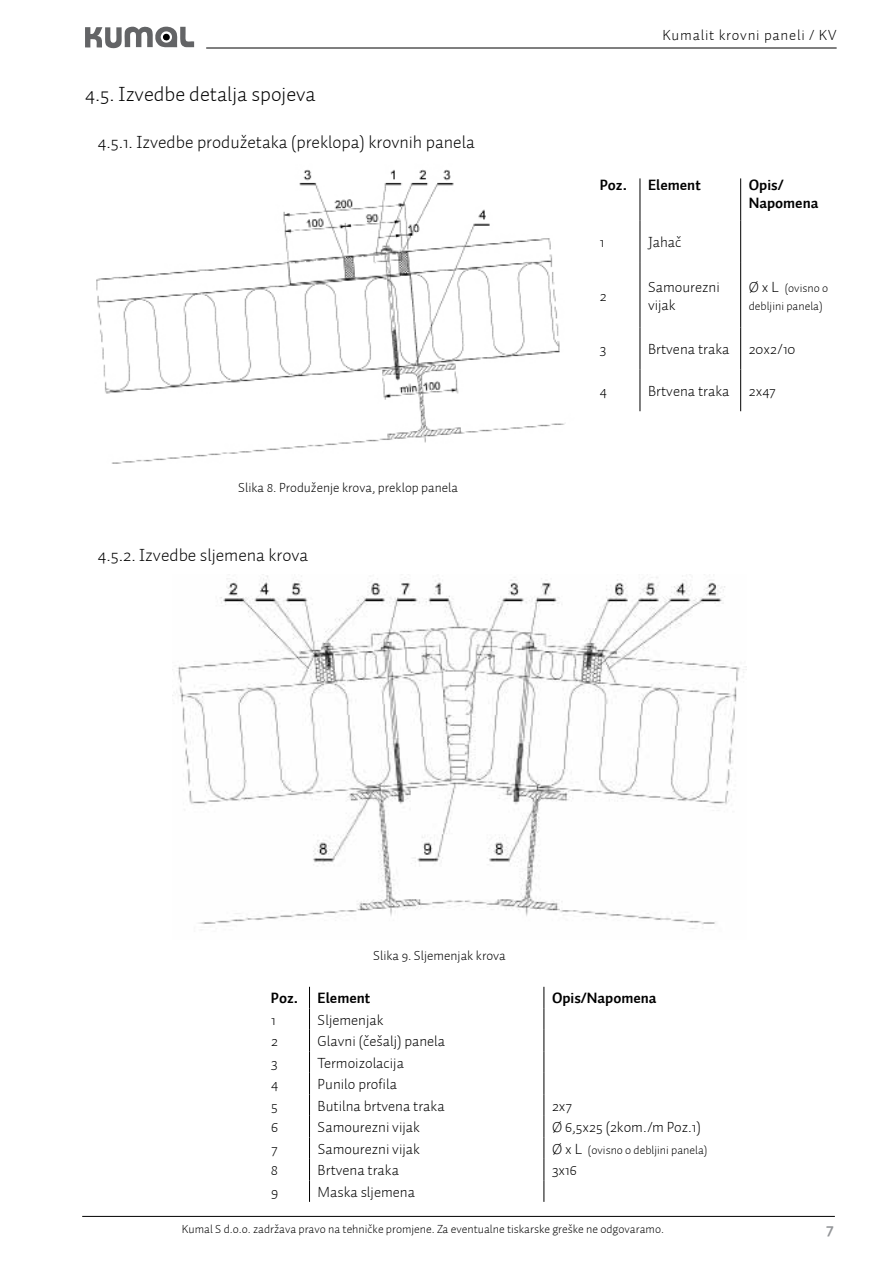
<style>
.page{position:relative;width:893px;height:1263px;background:#fff}
.page>*{position:absolute;margin:0;border:0;box-sizing:border-box;transform-origin:0 0}
.t1{font:300 21px "Auto 2";color:#000}
.t2{font:300 18px "Auto 2";color:#000}
.t3{font:700 16.5px "Auto 2";color:#939598}
.t4{font:300 15px/18px "Auto 2";color:#000}
.t5{font:700 15px/18px "Auto 2";color:#000}
.t6{font:15px "Auto 2 Light LF";letter-spacing:.05em;color:#000}
.t7{font:300 13.5px "Auto 2";color:#000}
.t8{font:300 12px/18px "Auto 2";color:#000}
.s1{font-size:15px}
</style>
<div class="page">
<hr style="left:82px;top:1216px;width:753px;height:1px;background:#000">
<hr style="left:206px;top:48px;width:631px;height:1px;background:#000">
<svg style="left:85px;top:26px;width:109px;height:23px"></svg>
<hr style="left:640px;top:178px;width:1px;height:42px;background:#000">
<hr style="left:740px;top:178px;width:1px;height:42px;background:#000">
<hr style="left:640px;top:220px;width:1px;height:42px;background:#000">
<hr style="left:740px;top:220px;width:1px;height:42px;background:#000">
<hr style="left:640px;top:262px;width:1px;height:66px;background:#000">
<hr style="left:740px;top:262px;width:1px;height:66px;background:#000">
<hr style="left:640px;top:328px;width:1px;height:41px;background:#000">
<hr style="left:740px;top:328px;width:1px;height:41px;background:#000">
<hr style="left:640px;top:369px;width:1px;height:42px;background:#000">
<hr style="left:740px;top:369px;width:1px;height:42px;background:#000">
<svg style="left:309px;top:987px;width:1px;height:215px"></svg>
<svg style="left:544px;top:987px;width:1px;height:215px"></svg>
<img style="left:96px;top:169px;width:469px;height:295px">
<img style="left:172px;top:574px;width:574px;height:355px">
<h1 class="t1" style="left:85px;top:81px;width:232px">4.5. Izvedbe detalja spojeva</h1>
<p class="t2" style="left:98px;top:131px;width:379px">4.5.1. Izvedbe produžetaka (preklopa) krovnih panela</p>
<p class="t7" style="left:238px;top:479px;width:221px">Slika 8. Produženje krova, preklop panela</p>
<p class="t2" style="left:98px;top:544px;width:212px">4.5.2. Izvedbe sljemena krova</p>
<p class="t6" style="left:662px;top:26px;width:176px">Kumalit krovni paneli / KV</p>
<p class="t5" style="left:600px;top:176px;width:29px">Poz.</p>
<p class="t5" style="left:648px;top:176px;width:54px">Element</p>
<p class="t5" style="left:749px;top:176px;width:71px">Opis/<br>Napomena</p>
<p class="t4" style="left:600px;top:233px;width:6px">1</p>
<p class="t4" style="left:648px;top:233px;width:35px">Jahač</p>
<p class="t4" style="left:600px;top:287px;width:8px">2</p>
<p class="t4" style="left:648px;top:278px;width:73px">Samourezni vijak</p>
<p class="t8" style="left:749px;top:279px;width:81px"><span class="s1">Ø x L</span> (ovisno o debljini panela)</p>
<p class="t4" style="left:600px;top:340px;width:8px">3</p>
<p class="t4" style="left:648px;top:340px;width:83px">Brtvena traka</p>
<p class="t4" style="left:749px;top:340px;width:48px">20x2/10</p>
<p class="t4" style="left:600px;top:382px;width:9px">4</p>
<p class="t4" style="left:648px;top:382px;width:83px">Brtvena traka</p>
<p class="t4" style="left:749px;top:382px;width:28px">2x47</p>
<p class="t7" style="left:373px;top:947px;width:134px">Slika 9. Sljemenjak krova</p>
<p class="t5" style="left:271px;top:989px;width:29px">Poz.</p>
<p class="t5" style="left:318px;top:989px;width:54px">Element</p>
<p class="t5" style="left:552px;top:989px;width:106px">Opis/Napomena</p>
<p class="t4" style="left:271px;top:1011px;width:6px">1</p>
<p class="t4" style="left:318px;top:1011px;width:67px">Sljemenjak</p>
<p class="t4" style="left:271px;top:1032px;width:8px">2</p>
<p class="t4" style="left:318px;top:1032px;width:129px">Glavni (češalj) panela</p>
<p class="t4" style="left:271px;top:1054px;width:8px">3</p>
<p class="t4" style="left:318px;top:1054px;width:88px">Termoizolacija</p>
<p class="t4" style="left:271px;top:1075px;width:9px">4</p>
<p class="t4" style="left:318px;top:1075px;width:81px">Punilo profila</p>
<p class="t4" style="left:271px;top:1097px;width:8px">5</p>
<p class="t4" style="left:318px;top:1097px;width:129px">Butilna brtvena traka</p>
<p class="t4" style="left:552px;top:1097px;width:22px">2x7</p>
<p class="t4" style="left:271px;top:1118px;width:9px">6</p>
<p class="t4" style="left:318px;top:1118px;width:104px">Samourezni vijak</p>
<p class="t4" style="left:552px;top:1118px;width:150px">Ø 6,5x25 (2kom./m Poz.1)</p>
<p class="t4" style="left:271px;top:1140px;width:8px">7</p>
<p class="t4" style="left:318px;top:1140px;width:104px">Samourezni vijak</p>
<p class="t8" style="left:552px;top:1141px;width:157px"><span class="s1">Ø x L</span> (ovisno o debljini panela)</p>
<p class="t4" style="left:271px;top:1161px;width:9px">8</p>
<p class="t4" style="left:318px;top:1161px;width:83px">Brtvena traka</p>
<p class="t4" style="left:552px;top:1161px;width:26px">3x16</p>
<p class="t4" style="left:271px;top:1183px;width:9px">9</p>
<p class="t4" style="left:318px;top:1183px;width:99px">Maska sljemena</p>
<p class="t8" style="left:182px;top:1220px;width:484px">Kumal S d.o.o. zadržava pravo na tehničke promjene. Za eventualne tiskarske greške ne odgovaramo.</p>
<p class="t3" style="left:826px;top:1218px;width:9px">7</p>
</div>
